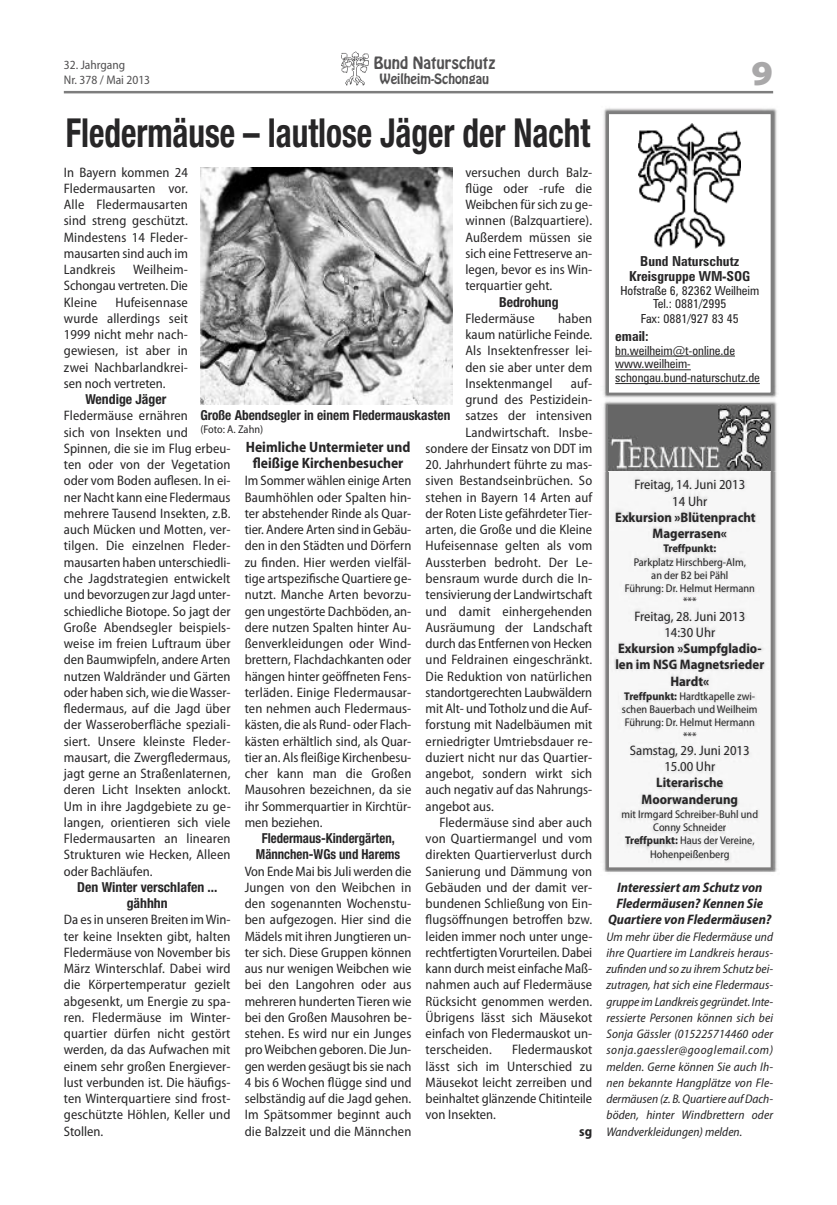
<style>
.page{position:relative;width:837px;height:1205px;background:#fff}
.page>*{position:absolute;margin:0;border:0;box-sizing:border-box;transform-origin:0 0}
.t1{font:700 condensed 40px "Helvetica Neue";color:#272627;scale:.83 1}
.t2{font:900 semi-expanded 35px "Myriad Pro";color:#a9a8a9}
.t3{font:700 semi-condensed 15px/16.1px "Myriad Pro";color:#272627;text-align:center}
.t4{font:15px "Hobo";color:#525152}
.t5{font:semi-condensed 13.75px/16.2px "Myriad Pro";letter-spacing:.005em;color:#272627;text-align:justify}
.t6{font:700 semi-condensed 13.75px/16.2px "Myriad Pro";color:#272627;text-align:center}
.t7{font:700 condensed 13.75px/16.2px "Helvetica Neue";color:#272627;text-align:center}
.t8{font:italic 700 semi-condensed 13.75px/16.2px "Myriad Pro";color:#272627;text-align:center}
.t9{font:700 condensed 13.75px/16.2px "Helvetica Neue";color:#272627;text-align:center;scale:.93 1}
.t10{font:700 condensed 13.75px/15px "Zurich BT";color:#272627;text-align:center}
.t11{font:italic semi-condensed 12.5px/16.2px "Myriad Pro";color:#272627;text-align:justify}
.t12{font:condensed 12.5px/13.8px "Zurich BT";color:#272627;text-align:center}
.t13{font:semi-condensed 12.5px/15px "Myriad Pro";color:#525152}
.t14{font:12.5px "Hobo";color:#525152}
.t15{font:semi-condensed 11.25px/13.2px "Myriad Pro";color:#272627;text-align:center}
.t16{font:700 semi-condensed 11.25px "Myriad Pro";color:#272627}
.s1{font-weight:700}
</style>
<div class="page">
<hr style="left:64px;top:91px;width:708px;height:2px;background:#7d7d7d">
<img style="left:341px;top:51px;width:28px;height:34px">
<img style="left:603px;top:108px;width:174px;height:290px">
<div style="left:608px;top:114px;width:162px;height:279px;background:#fff"></div>
<div style="left:606px;top:112px;width:166px;height:283px;border:2px solid #7d7d7d"></div>
<img style="left:638px;top:124px;width:102px;height:124px">
<hr style="left:615px;top:356px;width:119px;height:1px;background:#272627">
<hr style="left:615px;top:369px;width:75px;height:1px;background:#272627">
<hr style="left:615px;top:383px;width:144px;height:1px;background:#272627">
<img style="left:608px;top:405px;width:162px;height:65px">
<img style="left:603px;top:472px;width:174px;height:400px">
<img style="left:606px;top:472px;width:166px;height:398px">
<img style="left:200px;top:168px;width:252px;height:237px">
<p class="t4" style="left:373px;top:57px;width:123px">Bund Naturschutz</p>
<p class="t14" style="left:380px;top:74px;width:111px">Weilheim-Schongau</p>
<p class="t13" style="left:64px;top:58px;width:88px">32. Jahrgang<br>Nr. 378 / Mai 2013</p>
<h2 class="t2" style="left:751px;top:60px;width:23px">9</h2>
<h1 class="t1" style="left:66px;top:118px;width:633px">Fledermäuse – lautlose Jäger der Nacht</h1>
<p class="t5" style="left:465px;top:165px;width:129px">versuchen durch Balz&shy;flüge oder -rufe die Weibchen für sich zu ge&shy;winnen (Balzquartiere).<br>Außerdem müssen sie sich eine Fettreserve an&shy;legen, bevor es ins Win&shy;terquartier geht.</p>
<p class="t7" style="left:499px;top:295px;width:61px">Bedrohung</p>
<p class="t5" style="left:465px;top:311px;width:71px">Fledermäuse</p>
<p class="t5" style="left:64px;top:165px;width:126px">In Bayern kommen 24<br>Fledermausarten vor.<br>Alle Fledermausarten sind streng geschützt.<br>Mindestens 14 Fleder&shy;mausarten sind auch im Landkreis</p>
<p class="t5" style="left:64px;top:263px;width:126px;text-indent:69px">Weilheim-Schongau vertreten. Die Kleine</p>
<p class="t5" style="left:64px;top:295px;width:126px;text-indent:52px">Hufeisennase wurde allerdings seit 1999 nicht mehr nach&shy;gewiesen, ist aber in zwei Nachbarlandkrei&shy;sen noch vertreten.</p>
<p class="t7" style="left:85px;top:392px;width:82px">Wendige Jäger</p>
<p class="t5" style="left:64px;top:409px;width:168px;text-align:left">Fledermäuse ernähren<br>sich von Insekten und<br>Spinnen, die sie im Flug erbeu&shy;ten oder von der Vegetation oder vom Boden auflesen. In ei&shy;ner Nacht kann eine Fledermaus mehrere Tausend Insekten, z.B. auch Mücken und Motten, ver&shy;tilgen. Die einzelnen Fleder&shy;mausarten haben unterschiedli&shy;che Jagdstrategien entwickelt und bevorzugen zur Jagd unter&shy;schiedliche Biotope. So jagt der<br>Große Abendsegler beispiels&shy;weise im freien Luftraum über den Baumwipfeln, andere Arten nutzen Waldränder und Gärten oder haben sich, wie dieWasser&shy;fledermaus, auf die Jagd über der Wasseroberfläche speziali&shy;siert. Unsere kleinste Fleder&shy;mausart, die Zwergfledermaus, jagt gerne an Straßenlaternen, deren Licht Insekten anlockt.<br>Um in ihre Jagdgebiete zu ge&shy;langen, orientieren sich viele<br>Fledermausarten an linearen<br>Strukturen wie Hecken, Alleen oder Bachläufen.</p>
<p class="t7" style="left:77px;top:880px;width:142px">Den Winter verschlafen ... gähhhn</p>
<p class="t5" style="left:64px;top:913px;width:168px">Da es in unseren Breiten imWin&shy;ter keine Insekten gibt, halten Fledermäuse von November bis März Winterschlaf. Dabei wird die Körpertemperatur gezielt abgesenkt, um Energie zu spa&shy;ren. Fledermäuse im Winter&shy;quartier dürfen nicht gestört werden, da das Aufwachen mit einem sehr großen Energiever&shy;lust verbunden ist. Die häufigs&shy;ten Winterquartiere sind frost&shy;geschützte Höhlen, Keller und Stollen.</p>
<p class="t5" style="left:465px;top:311px;width:128px;text-indent:93px">haben kaum natürliche Feinde.<br>Als Insektenfresser lei&shy;den sie aber unter dem Insektenmangel</p>
<p class="t5" style="left:425px;top:376px;width:168px;text-align:right">auf-<br>grund des Pestizidein-<br>satzes der intensiven<br>Landwirtschaft. Insbe&shy;sondere der Einsatz von DDT im</p>
<p class="t5" style="left:425px;top:458px;width:168px">20. Jahrhundert führte zu mas&shy;siven Bestandseinbrüchen. So stehen in Bayern 14 Arten auf der Roten Liste gefährdeter Tier&shy;arten, die Große und die Kleine Hufeisennase gelten als vom Aussterben bedroht. Der Le&shy;bensraum wurde durch die In&shy;tensivierung der Landwirtschaft und damit einhergehenden Ausräumung der Landschaft durch das Entfernen von Hecken und Feldrainen eingeschränkt.<br>Die Reduktion von natürlichen standortgerechten Laubwäldern mit Alt- undTotholz und die Auf&shy;forstung mit Nadelbäumen mit erniedrigter Umtriebsdauer re&shy;duziert nicht nur das Quartier&shy;angebot, sondern wirkt sich auch negativ auf das Nahrungs&shy;angebot aus.</p>
<p class="t5" style="left:425px;top:815px;width:168px;text-indent:14px">Fledermäuse sind aber auch von Quartiermangel und vom direkten Quartierverlust durch Sanierung und Dämmung von Gebäuden und der damit ver&shy;bundenen Schließung von Ein&shy;flugsöffnungen betroffen bzw. leiden immer noch unter unge&shy;rechtfertigtenVorurteilen. Dabei kann durch meist einfache Maß&shy;nahmen auch auf Fledermäuse Rücksicht genommen werden.<br>Übrigens lässt sich Mäusekot einfach von Fledermauskot un&shy;terscheiden.</p>
<p class="t7" style="left:200px;top:409px;width:251px">Große Abendsegler in einem Fledermauskasten</p>
<p class="t15" style="left:200px;top:423px;width:64px">(Foto: A. Zahn)</p>
<p class="t3" style="left:246px;top:440px;width:166px">Heimliche Untermieter und fleißige Kirchenbesucher</p>
<p class="t5" style="left:244px;top:474px;width:168px">Im Sommer wählen einige Arten Baumhöhlen oder Spalten hin&shy;ter abstehender Rinde als Quar&shy;tier. Andere Arten sind in Gebäu&shy;den in den Städten und Dörfern zu finden. Hier werden vielfäl&shy;tige artspezifische Quartiere ge&shy;nutzt. Manche Arten bevorzu&shy;gen ungestörte Dachböden, an&shy;dere nutzen Spalten hinter Au&shy;ßenverkleidungen oder Wind&shy;brettern, Flachdachkanten oder hängen hinter geöffneten Fens&shy;terläden. Einige Fledermausar&shy;ten nehmen auch Fledermaus&shy;kästen, die als Rund- oder Flach&shy;kästen erhältlich sind, als Quar&shy;tier an. Als fleißige Kirchenbesu&shy;cher kann man die Großen Mausohren bezeichnen, da sie ihr Sommerquartier in Kirchtür&shy;men beziehen.</p>
<p class="t9" style="left:256px;top:831px;width:157px">Fledermaus-Kindergärten,<br>Männchen-WGs und Harems</p>
<p class="t5" style="left:244px;top:864px;width:168px">Von Ende Mai bis Juli werden die Jungen von den Weibchen in den sogenannten Wochenstu&shy;ben aufgezogen. Hier sind die Mädels mit ihren Jungtieren un&shy;ter sich. Diese Gruppen können aus nur wenigen Weibchen wie bei den Langohren oder aus mehreren hunderten Tieren wie bei den Großen Mausohren be&shy;stehen. Es wird nur ein Junges proWeibchen geboren. Die Jun&shy;gen werden gesäugt bis sie nach 4 bis 6 Wochen flügge sind und selbständig auf die Jagd gehen.<br>Im Spätsommer beginnt auch die Balzzeit und die Männchen</p>
<p class="t5" style="left:425px;top:1043px;width:168px;text-indent:86px">Fledermauskot lässt sich im Unterschied zu Mäusekot leicht zerreiben und beinhaltet glänzende Chitinteile von Insekten.</p>
<p class="t6" style="left:579px;top:1124px;width:14px">sg</p>
<p class="t10" style="left:629px;top:255px;width:123px">Bund Naturschutz<br>Kreisgruppe WM-SOG</p>
<p class="t12" style="left:620px;top:284px;width:140px">Hofstraße 6, 82362 Weilheim<br>Tel.: 0881/2995</p>
<p class="t12" style="left:640px;top:313px;width:99px">Fax: 0881/927 83 45</p>
<p class="t10" style="left:615px;top:330px;width:35px">email:</p>
<p class="t12" style="left:615px;top:344px;width:146px;text-align:left">bn.weilheim@t-online.de www.weilheim&shy;schongau.bund-naturschutz.de</p>
<p class="t5" style="left:634px;top:478px;width:112px;text-align:center">Freitag, 14. Juni 2013<br>14 Uhr</p>
<p class="t6" style="left:652px;top:510px;width:104px;text-align:left;text-indent:-37px">Exkursion »Blütenpracht<br>Magerrasen«</p>
<p class="t16" style="left:663px;top:544px;width:54px">Treffpunkt:</p>
<p class="t15" style="left:624px;top:556px;width:132px">Parkplatz Hirschberg-Alm,<br>an der B2 bei Pähl<br>Führung: Dr. Helmut Hermann ***</p>
<p class="t5" style="left:634px;top:609px;width:112px;text-align:center">Freitag, 28. Juni 2013<br>14:30 Uhr</p>
<p class="t6" style="left:615px;top:641px;width:150px">Exkursion »Sumpfgladio&shy;len im NSG Magnetsrieder<br>Hardt«</p>
<p class="t15" style="left:621px;top:690px;width:137px"><span class="s1">Treffpunkt:</span> Hardtkapelle zwi&shy;schen Bauerbach und Weilheim<br>Führung: Dr. Helmut Hermann ***</p>
<p class="t5" style="left:629px;top:743px;width:121px;text-align:center">Samstag, 29. Juni 2013<br>15.00 Uhr</p>
<p class="t6" style="left:641px;top:776px;width:98px">Literarische<br>Moorwanderung</p>
<p class="t15" style="left:621px;top:808px;width:138px">mit Irmgard Schreiber-Buhl und<br>Conny Schneider<br><span class="s1">Treffpunkt:</span> Haus der Vereine,<br>Hohenpeißenberg</p>
<p class="t8" style="left:608px;top:880px;width:165px">Interessiert am Schutz von<br>Fledermäusen? Kennen Sie<br>Quartiere von Fledermäusen?</p>
<p class="t11" style="left:606px;top:929px;width:168px">Um mehr über die Fledermäuse und ihre Quartiere im Landkreis heraus&shy;zufinden und so zu ihrem Schutz bei&shy;zutragen, hat sich eine Fledermaus&shy;gruppe imLandkreis gegründet. Inte&shy;ressierte Personen können sich bei Sonja Gässler (015225714460 oder sonja.gaessler@googlemail.com) melden. Gerne können Sie auch Ih&shy;nen bekannte Hangplätze von Fle&shy;dermäusen (z. B.Quartiere aufDach&shy;böden, hinter Windbrettern oder Wandverkleidungen) melden.</p>
</div>
